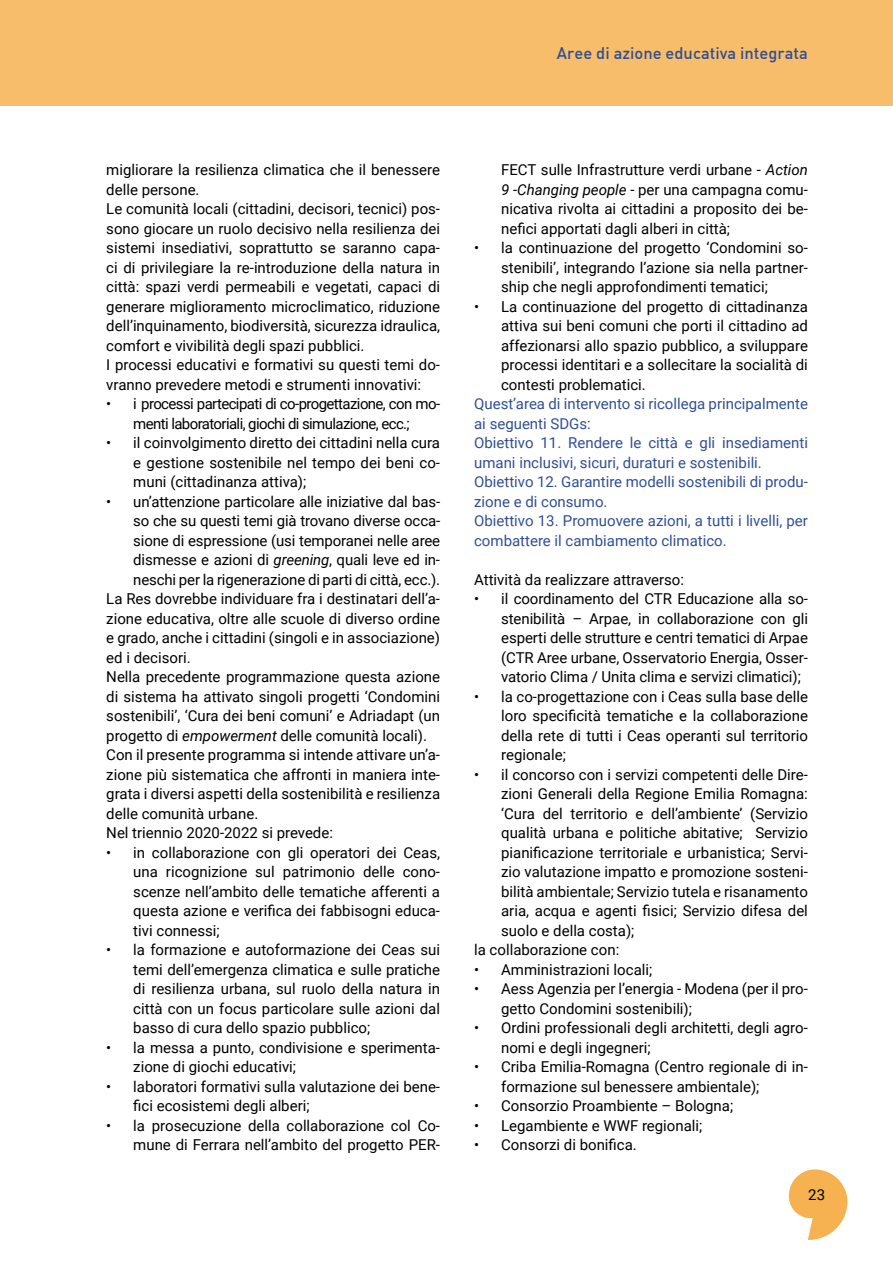
<style>
.page{position:relative;width:893px;height:1263px;background:#fff}
.page>*{position:absolute;margin:0;border:0;box-sizing:border-box;transform-origin:0 0}
.t1{font:500 16.5px "DIN";color:#304f94}
.t2{font:15px/19.5px "Roboto";color:#000;text-align:justify}
.t3{font:15px/19.5px "Roboto";color:#304f94}
.t4{font:15px/19.5px "Roboto";letter-spacing:-.04em;color:#000;text-align:center}
.s1{font-style:italic}
</style>
<div class="page">
<svg style="left:789px;top:1169px;width:59px;height:71px"></svg>
<div style="left:0;top:0;width:893px;height:106px;background:#f7bd6a"></div>
<hr style="left:0;top:0;width:1px;height:106px;background:#f39207">
<p class="t1" style="left:557px;top:42px;width:252px">Aree di azione educativa integrata</p>
<p class="t2" style="left:106px;top:159px;width:335px;text-align:left">migliorare la resilienza climatica che il benessere delle persone.<br>Le comunità locali (cittadini, decisori, tecnici) pos&shy;sono giocare un ruolo decisivo nella resilienza dei sistemi insediativi, soprattutto se saranno capa&shy;ci di privilegiare la re-introduzione della natura in città: spazi verdi permeabili e vegetati, capaci di generare miglioramento microclimatico, riduzione dell’inquinamento, biodiversità, sicurezza idraulica, comfort e vivibilità degli spazi pubblici.<br>I processi educativi e formativi su questi temi do&shy;vranno prevedere metodi e strumenti innovativi:</p>
<p class="t4" style="left:106px;top:393px;width:335px">• i processi partecipati di co-progettazione, con mo&shy;menti laboratoriali, giochi di simulazione, ecc.;</p>
<p class="t2" style="left:133px;top:432px;width:308px;text-indent:-27px">• il coinvolgimento diretto dei cittadini nella cura e gestione sostenibile nel tempo dei beni co&shy;muni (cittadinanza attiva);</p>
<p class="t2" style="left:106px;top:491px;width:335px">• un’attenzione particolare alle iniziative dal bas-</p>
<p class="t2" style="left:133px;top:510px;width:308px">so che su questi temi già trovano diverse occa-</p>
<p class="t2" style="left:133px;top:530px;width:308px">sione di espressione (usi temporanei nelle aree</p>
<p class="t2" style="left:133px;top:549px;width:308px">dismesse e azioni di <span class="s1">greening</span>, quali leve ed in-</p>
<p class="t2" style="left:133px;top:569px;width:308px">neschi per la rigenerazione di parti di città, ecc.).</p>
<p class="t2" style="left:106px;top:588px;width:335px">La Res dovrebbe individuare fra i destinatari dell’a-</p>
<p class="t2" style="left:106px;top:608px;width:335px">zione educativa, oltre alle scuole di diverso ordine</p>
<p class="t2" style="left:106px;top:627px;width:335px">e grado, anche i cittadini (singoli e in associazione)</p>
<p class="t2" style="left:106px;top:647px;width:86px">ed i decisori.</p>
<p class="t2" style="left:106px;top:666px;width:335px">Nella precedente programmazione questa azione</p>
<p class="t2" style="left:106px;top:686px;width:335px">di sistema ha attivato singoli progetti ‘Condomini</p>
<p class="t2" style="left:106px;top:705px;width:335px">sostenibili’, ‘Cura dei beni comuni’ e Adriadapt (un</p>
<p class="t2" style="left:106px;top:725px;width:322px">progetto di <span class="s1">empowerment</span> delle comunità locali).</p>
<p class="t2" style="left:106px;top:744px;width:335px">Con il presente programma si intende attivare un’a-</p>
<p class="t2" style="left:106px;top:764px;width:335px">zione più sistematica che affronti in maniera inte-</p>
<p class="t2" style="left:106px;top:783px;width:335px">grata i diversi aspetti della sostenibilità e resilienza</p>
<p class="t2" style="left:106px;top:803px;width:153px">delle comunità urbane.</p>
<p class="t2" style="left:106px;top:822px;width:228px">Nel triennio 2020-2022 si prevede:</p>
<p class="t2" style="left:133px;top:842px;width:308px;text-indent:-27px">• in collaborazione con gli operatori dei Ceas, una ricognizione sul patrimonio delle cono&shy;scenze nell’ambito delle tematiche afferenti a questa azione e verifica dei fabbisogni educa&shy;tivi connessi;</p>
<p class="t2" style="left:133px;top:939px;width:308px;text-indent:-27px">• la formazione e autoformazione dei Ceas sui temi dell’emergenza climatica e sulle pratiche di resilienza urbana, sul ruolo della natura in città con un focus particolare sulle azioni dal basso di cura dello spazio pubblico;</p>
<p class="t2" style="left:133px;top:1037px;width:308px;text-indent:-27px">• la messa a punto, condivisione e sperimenta&shy;zione di giochi educativi;</p>
<p class="t2" style="left:133px;top:1076px;width:308px;text-indent:-27px">• laboratori formativi sulla valutazione dei bene&shy;fici ecosistemi degli alberi;</p>
<p class="t2" style="left:106px;top:1115px;width:335px;text-align:right">• la prosecuzione della collaborazione col Co&shy;mune di Ferrara nell’ambito del progetto PER-</p>
<p class="t2" style="left:501px;top:159px;width:308px">FECT sulle Infrastrutture verdi urbane - <span class="s1">Action 9 -Changing people</span> - per una campagna comu&shy;nicativa rivolta ai cittadini a proposito dei be&shy;nefici apportati dagli alberi in città;</p>
<p class="t2" style="left:501px;top:237px;width:308px;text-indent:-27px">• la continuazione del progetto ‘Condomini so&shy;stenibili’, integrando l’azione sia nella partner&shy;ship che negli approfondimenti tematici;</p>
<p class="t2" style="left:501px;top:296px;width:308px;text-indent:-27px">• La continuazione del progetto di cittadinanza attiva sui beni comuni che porti il cittadino ad affezionarsi allo spazio pubblico, a sviluppare processi identitari e a sollecitare la socialità di contesti problematici.</p>
<p class="t3" style="left:474px;top:393px;width:335px">Quest’area di intervento si ricollega principalmente ai seguenti SDGs:<br>Obiettivo 11. Rendere le città e gli insediamenti umani inclusivi, sicuri, duraturi e sostenibili.<br>Obiettivo 12. Garantire modelli sostenibili di produ&shy;zione e di consumo.<br>Obiettivo 13. Promuovere azioni, a tutti i livelli, per combattere il cambiamento climatico.</p>
<p class="t2" style="left:474px;top:569px;width:211px">Attività da realizzare attraverso:</p>
<p class="t2" style="left:501px;top:588px;width:308px;text-indent:-27px">• il coordinamento del CTR Educazione alla so&shy;stenibilità – Arpae, in collaborazione con gli esperti delle strutture e centri tematici di Arpae (CTR Aree urbane, Osservatorio Energia, Osser&shy;vatorio Clima / Unita clima e servizi climatici);</p>
<p class="t2" style="left:501px;top:686px;width:308px;text-indent:-27px">• la co-progettazione con i Ceas sulla base delle loro specificità tematiche e la collaborazione della rete di tutti i Ceas operanti sul territorio regionale;</p>
<p class="t2" style="left:474px;top:764px;width:335px">• il concorso con i servizi competenti delle Dire-</p>
<p class="t2" style="left:501px;top:783px;width:308px">zioni Generali della Regione Emilia Romagna:</p>
<p class="t2" style="left:501px;top:803px;width:308px">‘Cura del territorio e dell’ambiente’ (Servizio</p>
<p class="t2" style="left:501px;top:822px;width:308px">qualità urbana e politiche abitative; Servizio</p>
<p class="t2" style="left:501px;top:842px;width:308px">pianificazione territoriale e urbanistica; Servi-</p>
<p class="t2" style="left:501px;top:861px;width:308px">zio valutazione impatto e promozione sosteni-</p>
<p class="t2" style="left:501px;top:881px;width:308px">bilità ambientale; Servizio tutela e risanamento</p>
<p class="t2" style="left:501px;top:900px;width:308px">aria, acqua e agenti fisici; Servizio difesa del</p>
<p class="t2" style="left:501px;top:920px;width:135px">suolo e della costa);</p>
<p class="t2" style="left:474px;top:939px;width:147px">la collaborazione con:</p>
<p class="t2" style="left:474px;top:959px;width:180px">• Amministrazioni locali;</p>
<p class="t2" style="left:501px;top:978px;width:308px;text-indent:-27px">• Aess Agenzia per l’energia - Modena (per il pro&shy;getto Condomini sostenibili);</p>
<p class="t2" style="left:501px;top:1017px;width:308px;text-indent:-27px">• Ordini professionali degli architetti, degli agro&shy;nomi e degli ingegneri;</p>
<p class="t2" style="left:501px;top:1056px;width:308px;text-indent:-27px">• Criba Emilia-Romagna (Centro regionale di in&shy;formazione sul benessere ambientale);</p>
<p class="t2" style="left:474px;top:1095px;width:261px">• Consorzio Proambiente – Bologna;</p>
<p class="t2" style="left:474px;top:1115px;width:230px">• Legambiente e WWF regionali;</p>
<p class="t2" style="left:474px;top:1134px;width:164px">• Consorzi di bonifica.</p>
<p class="t2" style="left:808px;top:1184px;width:18px">23</p>
</div>
